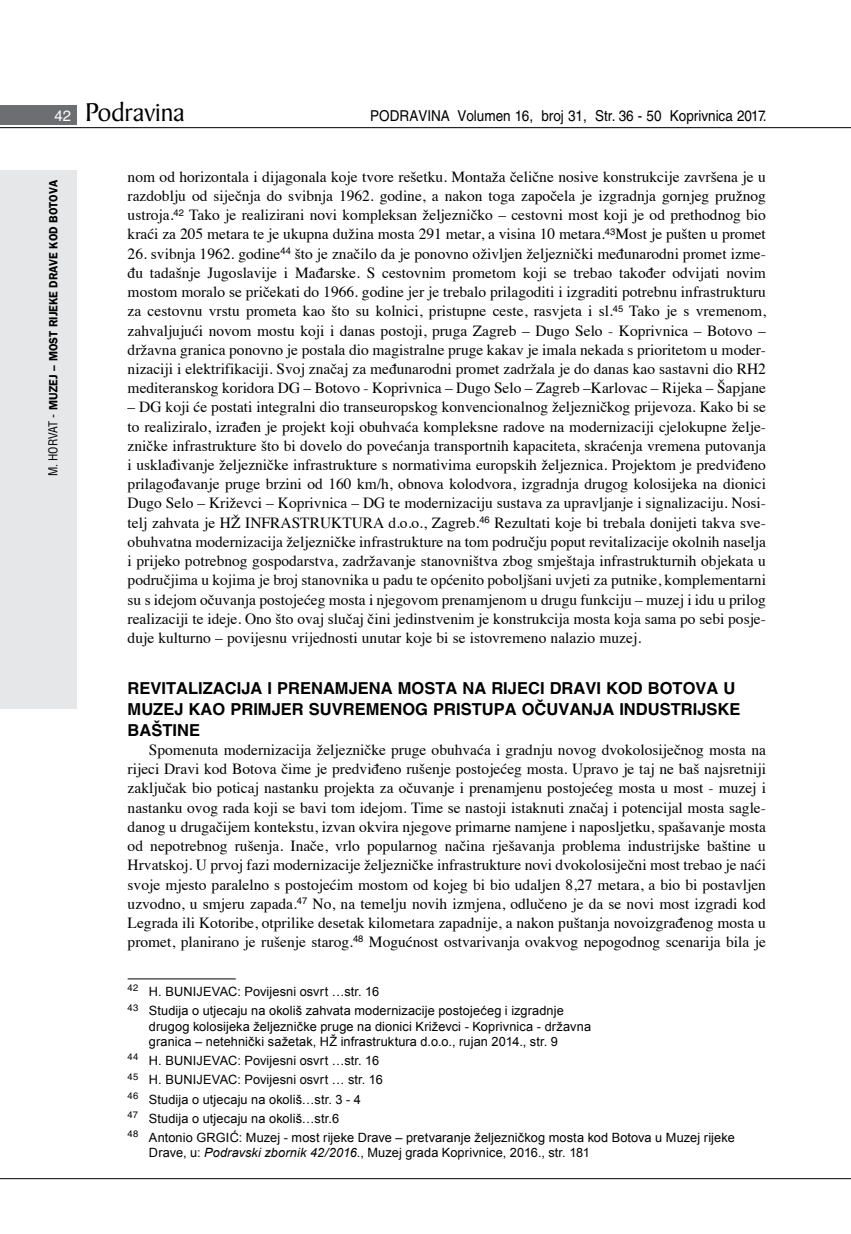
<style>
.page{position:relative;width:851px;height:1234px;background:#fff}
.page>*{position:absolute;margin:0;border:0;box-sizing:border-box;transform-origin:0 0}
.t1{font:27.6px "Baker Signet BT";color:#000}
.t2{font:700 16.5px/21px "Helvetica LT Skin 29";color:#000}
.t3{font:15.45px/19.2px "Times";color:#000;text-align:justify}
.t4{font:15px "Helvetica LT Skin 29";color:#000;scale:.9 1}
.t5{font:12.75px/19.2px "Arial";letter-spacing:.01em;color:#000}
.t6{font:600 12px "ITC Franklin Gothic Skin 29";letter-spacing:-.005em;color:#000;scale:.95 1}
.s1{font-family:"Helvetica LT Skin 29";font-size:15px;color:#fff}
.s2{font-family:"Helvetica LT Skin 29";font-weight:400;font-stretch:condensed}
.s3{font-style:italic}
</style>
<div class="page">
<div style="left:0;top:170px;width:77px;height:538px;background:#e6e7e8"></div>
<div style="left:0;top:105px;width:77px;height:19px;background:#6d6e71"></div>
<hr style="left:0;top:127px;width:850px;height:1px;background:#000">
<hr style="left:0;top:1177px;width:850px;height:1px;background:#000">
<hr style="left:128px;top:978px;width:108px;height:1px;background:#000">
<h1 class="t1" style="left:55px;top:95px;width:131px"><span class="s1">42</span> Podravina</h1>
<p class="t4" style="left:370px;top:107px;width:442px">PODRAVINA Volumen 16, broj 31, Str. 36 - 50 Koprivnica 2017.</p>
<p class="t6" style="left:46px;top:476px;width:313px;rotate:-90deg"><span class="s2">M. HORVAT -</span> MUZEJ – MOST RIJEKE DRAVE KOD BOTOVA</p>
<p class="t3" style="left:128px;top:166px;width:639px">nom od horizontala i dijagonala koje tvore rešetku. Montaža čelične nosive konstrukcije završena je u razdoblju od siječnja do svibnja 1962. godine, a nakon toga započela je izgradnja gornjeg pružnog ustroja.<sup>42</sup> Tako je realizirani novi kompleksan željezničko – cestovni most koji je od prethodnog bio kraći za 205 metara te je ukupna dužina mosta 291 metar, a visina 10 metara.<sup>43</sup>Most je pušten u promet</p>
<p class="t3" style="left:128px;top:242px;width:639px">26. svibnja 1962. godine<sup>44</sup> što je značilo da je ponovno oživljen željeznički međunarodni promet izme&shy;đu tadašnje Jugoslavije i Mađarske. S cestovnim prometom koji se trebao također odvijati novim mostom moralo se pričekati do 1966. godine jer je trebalo prilagoditi i izgraditi potrebnu infrastrukturu za cestovnu vrstu prometa kao što su kolnici, pristupne ceste, rasvjeta i sl.<sup>45</sup> Tako je s vremenom, zahvaljujući novom mostu koji i danas postoji, pruga Zagreb – Dugo Selo - Koprivnica – Botovo – državna granica ponovno je postala dio magistralne pruge kakav je imala nekada s prioritetom u moder&shy;nizaciji i elektrifikaciji. Svoj značaj za međunarodni promet zadržala je do danas kao sastavni dio RH2 mediteranskog koridora DG – Botovo - Koprivnica – Dugo Selo – Zagreb –Karlovac – Rijeka – Šapjane</p>
<p class="t3" style="left:128px;top:396px;width:639px">– DG koji će postati integralni dio transeuropskog konvencionalnog željezničkog prijevoza. Kako bi se to realiziralo, izrađen je projekt koji obuhvaća kompleksne radove na modernizaciji cjelokupne želje&shy;zničke infrastrukture što bi dovelo do povećanja transportnih kapaciteta, skraćenja vremena putovanja i usklađivanje željezničke infrastrukture s normativima europskih željeznica. Projektom je predviđeno prilagođavanje pruge brzini od 160 km/h, obnova kolodvora, izgradnja drugog kolosijeka na dionici Dugo Selo – Križevci – Koprivnica – DG te modernizaciju sustava za upravljanje i signalizaciju. Nosi&shy;telj zahvata je HŽ INFRASTRUKTURA d.o.o., Zagreb.<sup>46</sup> Rezultati koje bi trebala donijeti takva sve&shy;obuhvatna modernizacija željezničke infrastrukture na tom području poput revitalizacije okolnih naselja i prijeko potrebnog gospodarstva, zadržavanje stanovništva zbog smještaja infrastrukturnih objekata u područjima u kojima je broj stanovnika u padu te općenito poboljšani uvjeti za putnike, komplementarni su s idejom očuvanja postojećeg mosta i njegovom prenamjenom u drugu funkciju – muzej i idu u prilog realizaciji te ideje. Ono što ovaj slučaj čini jedinstvenim je konstrukcija mosta koja sama po sebi posje&shy;duje kulturno – povijesnu vrijednosti unutar koje bi se istovremeno nalazio muzej.</p>
<p class="t2" style="left:128px;top:677px;width:614px">REVITALIZACIJA I PRENAMJENA MOSTA NA RIJECI DRAVI KOD BOTOVA U<br>MUZEJ KAO PRIMJER SUVREMENOG PRISTUPA OČUVANJA INDUSTRIJSKE<br>BAŠTINE</p>
<p class="t3" style="left:128px;top:738px;width:639px;text-indent:21px">Spomenuta modernizacija željezničke pruge obuhvaća i gradnju novog dvokolosiječnog mosta na rijeci Dravi kod Botova čime je predviđeno rušenje postojećeg mosta. Upravo je taj ne baš najsretniji zaključak bio poticaj nastanku projekta za očuvanje i prenamjenu postojećeg mosta u most - muzej i nastanku ovog rada koji se bavi tom idejom. Time se nastoji istaknuti značaj i potencijal mosta sagle&shy;danog u drugačijem kontekstu, izvan okvira njegove primarne namjene i naposljetku, spašavanje mosta od nepotrebnog rušenja. Inače, vrlo popularnog načina rješavanja problema industrijske baštine u Hrvatskoj. U prvoj fazi modernizacije željezničke infrastrukture novi dvokolosiječni most trebao je naći svoje mjesto paralelno s postojećim mostom od kojeg bi bio udaljen 8,27 metara, a bio bi postavljen uzvodno, u smjeru zapada.<sup>47</sup> No, na temelju novih izmjena, odlučeno je da se novi most izgradi kod Legrada ili Kotoribe, otprilike desetak kilometara zapadnije, a nakon puštanja novoizgrađenog mosta u promet, planirano je rušenje starog.<sup>48</sup> Mogućnost ostvarivanja ovakvog nepogodnog scenarija bila je</p>
<p class="t5" style="left:128px;top:981px;width:437px"><sup>42</sup> H. BUNIJEVAC: Povijesni osvrt …str. 16<br><sup>43</sup> Studija o utjecaju na okoliš zahvata modernizacije postojećeg i izgradnje</p>
<p class="t5" style="left:149px;top:1018px;width:443px;line-height:15.3px">drugog kolosijeka željezničke pruge na dionici Križevci - Koprivnica - državna granica – netehnički sažetak, HŽ infrastruktura d.o.o., rujan 2014., str. 9</p>
<p class="t5" style="left:128px;top:1050px;width:608px"><sup>44</sup> H. BUNIJEVAC: Povijesni osvrt …str. 16<br><sup>45</sup> H. BUNIJEVAC: Povijesni osvrt … str. 16<br><sup>46</sup> Studija o utjecaju na okoliš…str. 3 - 4<br><sup>47</sup> Studija o utjecaju na okoliš…str.6<br><sup>48</sup> Antonio GRGIĆ: Muzej - most rijeke Drave – pretvaranje željezničkog mosta kod Botova u Muzej rijeke</p>
<p class="t5" style="left:149px;top:1143px;width:442px">Drave, u: <span class="s3">Podravski zbornik 42/2016</span>., Muzej grada Koprivnice, 2016., str. 181</p>
</div>
